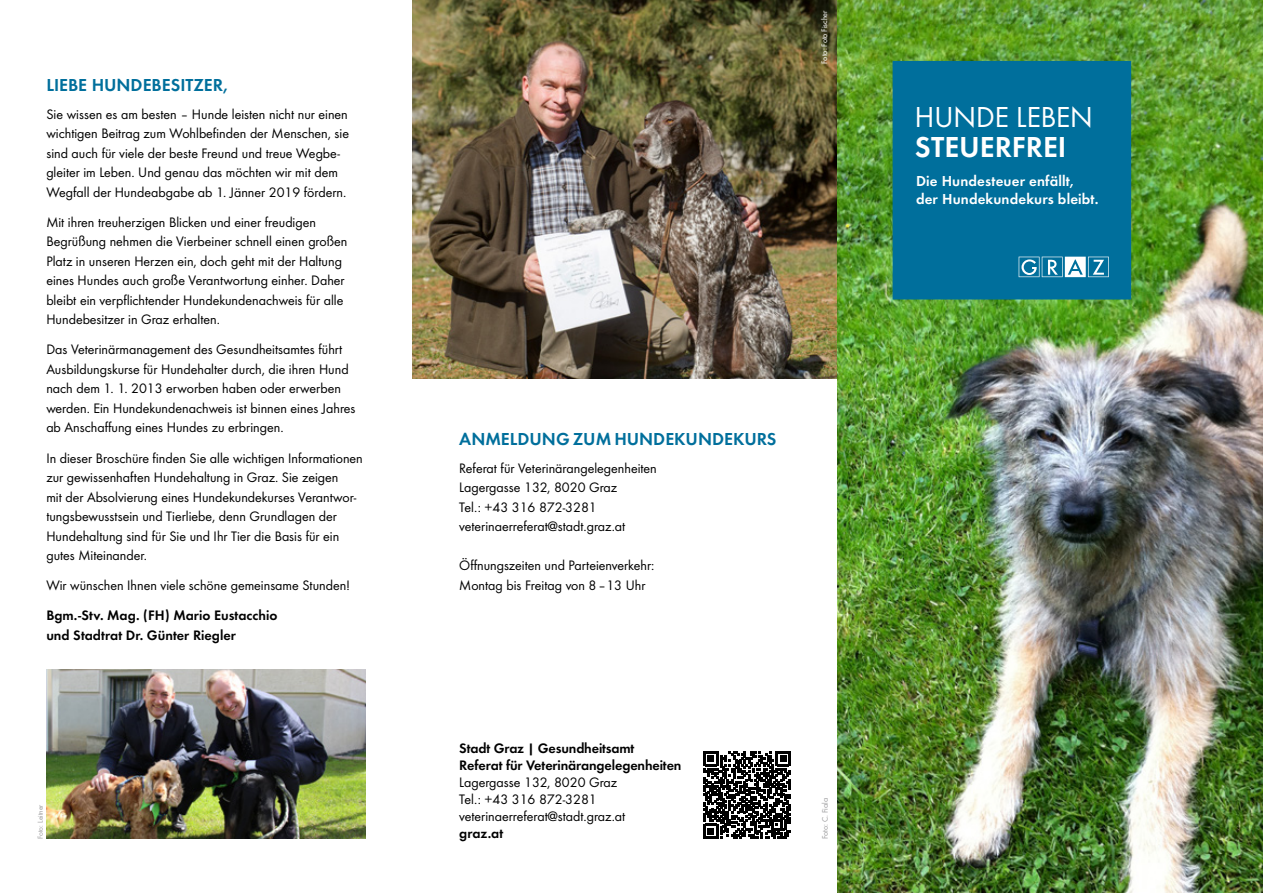
<style>
.page{position:relative;width:1263px;height:893px;background:#fff}
.page>*{position:absolute;margin:0;border:0;box-sizing:border-box;transform-origin:0 0}
.t1{font:30px "Futura Boo";color:#fff}
.t2{font:30px "Futura Dem";color:#fff}
.t3{font:18px "Futura Dem";color:#006f9c}
.t4{font:15px/18px "Futura Dem";letter-spacing:.01em;color:#fff}
.t5{font:14.25px/19.5px "Futura Boo";color:#000}
.t6{font:14.25px/17.1px "Futura Dem";letter-spacing:-.005em;color:#000}
.t7{font:8.25px "Futura Boo";letter-spacing:-.015em;color:#fff}
.t8{font:8.25px "Futura Boo";letter-spacing:-.015em;color:#9c9c9d}
.t9{font:7.5px "Futura Boo";color:#9c9c9d}
</style>
<div class="page">
<img style="left:412px;top:0;width:426px;height:378px">
<img style="left:838px;top:0;width:425px;height:893px">
<div style="left:892px;top:61px;width:239px;height:238px;background:#006f9c"></div>
<svg style="left:1019px;top:257px;width:90px;height:20px"></svg>
<img style="left:47px;top:669px;width:319px;height:170px">
<svg style="left:703px;top:751px;width:88px;height:88px"></svg>
<p class="t3" style="left:46px;top:72px;width:183px">LIEBE HUNDEBESITZER,</p>
<p class="t5" style="left:46px;top:104px;width:304px">Sie wissen es am besten – Hunde leisten nicht nur einen wichtigen Beitrag zum Wohlbefinden der Menschen, sie sind auch für viele der beste Freund und treue Wegbe&shy;gleiter im Leben. Und genau das möchten wir mit dem Wegfall der Hundeabgabe ab 1. Jänner 2019 fördern.</p>
<p class="t5" style="left:46px;top:212px;width:302px">Mit ihren treuherzigen Blicken und einer freudigen Begrüßung nehmen die Vierbeiner schnell einen großen Platz in unseren Herzen ein, doch geht mit der Haltung eines Hundes auch große Verantwortung einher. Daher bleibt ein verpflichtender Hundekundenachweis für alle Hundebesitzer in Graz erhalten.</p>
<p class="t5" style="left:46px;top:339px;width:311px">Das Veterinärmanagement des Gesundheitsamtes führt Ausbildungskurse für Hundehalter durch, die ihren Hund nach dem 1. 1. 2013 erworben haben oder erwerben werden. Ein Hundekundenachweis ist binnen eines Jahres ab Anschaffung eines Hundes zu erbringen.</p>
<p class="t5" style="left:46px;top:447px;width:318px">In dieser Broschüre finden Sie alle wichtigen Informationen zur gewissenhaften Hundehaltung in Graz. Sie zeigen<br>mit der Absolvierung eines Hundekundekurses Verantwor&shy;tungsbewusstsein und Tierliebe, denn Grundlagen der Hundehaltung sind für Sie und Ihr Tier die Basis für ein gutes Miteinander.</p>
<p class="t5" style="left:46px;top:575px;width:305px">Wir wünschen Ihnen viele schöne gemeinsame Stunden!</p>
<p class="t6" style="left:46px;top:605px;width:233px;line-height:19.5px">Bgm.-Stv. Mag. (FH) Mario Eustacchio und Stadtrat Dr. Günter Riegler</p>
<p class="t9" style="left:35px;top:839px;width:36px;rotate:-90deg">Foto: Leitner</p>
<p class="t7" style="left:819px;top:64px;width:55px;rotate:-90deg">Foto: Foto Fischer</p>
<h1 class="t1" style="left:915px;top:96px;width:179px">HUNDE LEBEN</h1>
<h1 class="t2" style="left:915px;top:125px;width:153px">STEUERFREI</h1>
<p class="t4" style="left:916px;top:171px;width:184px">Die Hundesteuer enfällt, der Hundekundekurs bleibt.</p>
<p class="t3" style="left:459px;top:425px;width:319px">ANMELDUNG ZUM HUNDEKUNDEKURS</p>
<p class="t5" style="left:459px;top:457px;width:199px">Referat für Veterinärangelegenheiten<br>Lagergasse 132, 8020 Graz<br>Tel.: +43 316 872-3281 veterinaerreferat@stadt.graz.at</p>
<p class="t5" style="left:459px;top:555px;width:197px">Öffnungszeiten und Parteienverkehr:<br>Montag bis Freitag von 8 –13 Uhr</p>
<p class="t6" style="left:459px;top:738px;width:224px">Stadt Graz | Gesundheitsamt<br>Referat für Veterinärangelegenheiten</p>
<p class="t5" style="left:459px;top:773px;width:168px;line-height:17.1px">Lagergasse 132, 8020 Graz<br>Tel.: +43 316 872-3281 veterinaerreferat@stadt.graz.at</p>
<p class="t6" style="left:459px;top:824px;width:46px">graz.at</p>
<p class="t8" style="left:819px;top:839px;width:42px;rotate:-90deg">Foto: C. Fiala</p>
</div>
